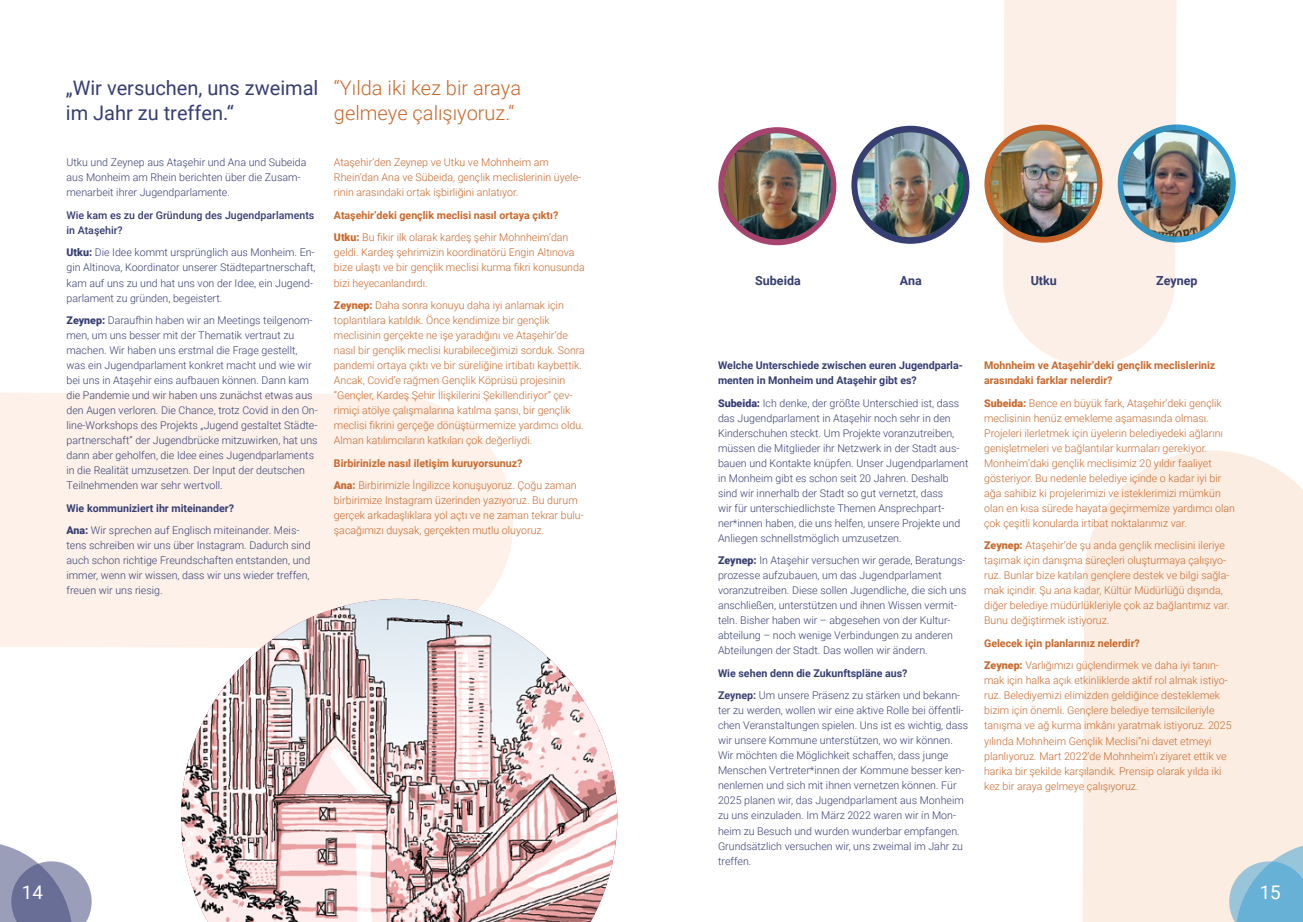
<style>
.page{position:relative;width:1303px;height:922px;background:#fff}
.page>*{position:absolute;margin:0;border:0;box-sizing:border-box;transform-origin:0 0}
.t1{font:20px/25px "Roboto";color:#363e72}
.t2{font:300 20px/25px "Roboto";color:#c7682b}
.t3{font:18.75px "Roboto";color:#fff}
.t4{font:700 12.5px "Roboto";color:#363e72}
.t5{font:300 10.62px/15px "Roboto";color:#363e72}
.t6{font:300 10.62px/15px "Roboto";color:#c7682b}
.t7{font:700 10.62px/22.5px "Roboto";color:#c7682b}
.t8{font:700 10.62px/15px "Roboto";color:#363e72}
.t9{font:500 10.62px/15px "Roboto";color:#363e72}
.s1{font-weight:900}
.s2{font-weight:700}
.s3{font-weight:300}
</style>
<div class="page">
<div style="left:851px;top:126px;width:118px;height:118px;background:#363e72;border-radius:50%"></div>
<div style="left:718px;top:127px;width:118px;height:118px;background:#a6436e;border-radius:50%"></div>
<div style="left:1117px;top:124px;width:118px;height:118px;background:#379dd3;border-radius:50%"></div>
<svg style="left:1003px;top:0;width:174px;height:365px;background:#f9ede5"></svg>
<div style="left:0;top:392px;width:514px;height:256px;background:#fdf1e9"></div>
<div style="left:1082px;top:450px;width:221px;height:471px;background:#fcede2"></div>
<img style="left:989px;top:131px;width:108px;height:105px">
<img style="left:1123px;top:130px;width:106px;height:106px">
<img style="left:857px;top:132px;width:106px;height:105px">
<img style="left:181px;top:598px;width:436px;height:323px">
<img style="left:723px;top:133px;width:108px;height:106px">
<svg style="left:0;top:844px;width:92px;height:77px"></svg>
<svg style="left:1229px;top:841px;width:74px;height:80px;background:#9bc5da"></svg>
<h1 class="t1" style="left:66px;top:75px;width:254px">„Wir versuchen, uns zweimal im Jahr zu treffen.“</h1>
<p class="t5" style="left:67px;top:155px;width:241px">Utku und Zeynep aus Ataşehir und Ana und Subeida aus Monheim am Rhein berichten über die Zusam&shy;menarbeit ihrer Jugendparlamente.</p>
<p class="t9" style="left:67px;top:207px;width:249px">Wie kam es zu der Gründung des Jugendparlaments in Ataşehir?</p>
<p class="t5" style="left:67px;top:245px;width:250px"><span class="s1">Utku:</span> Die Idee kommt ursprünglich aus Monheim. En&shy;gin Altinova, Koordinator unserer Städtepartnerschaft, kam auf uns zu und hat uns von der Idee, ein Jugend&shy;parlament zu gründen, begeistert.</p>
<p class="t5" style="left:67px;top:312px;width:253px"><span class="s1">Zeynep:</span> Daraufhin haben wir an Meetings teilgenom&shy;men, um uns besser mit der Thematik vertraut zu machen. Wir haben uns erstmal die Frage gestellt, was ein Jugendparlament konkret macht und wie wir bei uns in Ataşehir eins aufbauen können. Dann kam die Pandemie und wir haben uns zunächst etwas aus den Augen verloren. Die Chance, trotz Covid in den On&shy;line-Workshops des Projekts „Jugend gestaltet Städte&shy;partnerschaft“ der Jugendbrücke mitzuwirken, hat uns dann aber geholfen, die Idee eines Jugendparlaments in die Realität umzusetzen. Der Input der deutschen Teilnehmenden war sehr wertvoll.</p>
<p class="t5" style="left:67px;top:496px;width:234px;line-height:22.5px"><span class="s2">Wie kommuniziert ihr miteinander?<br></span><span class="s1">Ana:</span> Wir sprechen auf Englisch miteinander. Meis-</p>
<p class="t5" style="left:67px;top:537px;width:246px;text-align:justify">tens schreiben wir uns über Instagram. Dadurch sind auch schon richtige Freundschaften entstanden, und immer, wenn wir wissen, dass wir uns wieder treffen, freuen wir uns riesig.</p>
<h1 class="t2" style="left:334px;top:75px;width:189px">“Yılda iki kez bir araya gelmeye çalışıyoruz.“</h1>
<p class="t6" style="left:334px;top:155px;width:249px">Ataşehir‘den Zeynep ve Utku ve Mohnheim am<br>Rhein‘dan Ana ve Sübeida, gençlik meclislerinin üyele&shy;rinin arasındaki ortak işbirliğini anlatıyor.</p>
<p class="t7" style="left:334px;top:203px;width:236px">Ataşehir’deki gençlik meclisi nasıl ortaya çıktı?<br><span class="s1">Utku:</span> <span class="s3">Bu fikir ilk olarak kardeş şehir Mohnheim’dan</span></p>
<p class="t6" style="left:334px;top:245px;width:252px">geldi. Kardeş şehrimizin koordinatörü Engin Altınova bize ulaştı ve bir gençlik meclisi kurma fikri konusunda bizi heyecanlandırdı.</p>
<p class="t6" style="left:334px;top:297px;width:252px"><span class="s1">Zeynep:</span> Daha sonra konuyu daha iyi anlamak için toplantılara katıldık. Önce kendimize bir gençlik meclisinin gerçekte ne işe yaradığını ve Ataşehir’de nasıl bir gençlik meclisi kurabileceğimizi sorduk. Sonra pandemi ortaya çıktı ve bir süreliğine irtibatı kaybettik.<br>Ancak, Covid’e rağmen Gençlik Köprüsü projesinin “Gençler, Kardeş Şehir İlişkilerini Şekillendiriyor” çev&shy;rimiçi atölye çalışmalarına katılma şansı, bir gençlik meclisi fikrini gerçeğe dönüştürmemize yardımcı oldu.<br>Alman katılımcıların katkıları çok değerliydi.</p>
<p class="t6" style="left:334px;top:451px;width:244px;line-height:22.5px"><span class="s2">Birbirinizle nasıl iletişim kuruyorsunuz?<br></span><span class="s1">Ana:</span> Birbirimizle İngilizce konuşuyoruz. Çoğu zaman</p>
<p class="t6" style="left:334px;top:492px;width:251px">birbirimize Instagram üzerinden yazıyoruz. Bu durum gerçek arkadaşlıklara yol açtı ve ne zaman tekrar bulu&shy;şacağımızı duysak, gerçekten mutlu oluyoruz.</p>
<p class="t4" style="left:755px;top:271px;width:47px">Subeida</p>
<p class="t4" style="left:900px;top:271px;width:23px">Ana</p>
<p class="t4" style="left:1030px;top:271px;width:28px">Utku</p>
<p class="t4" style="left:1156px;top:271px;width:43px">Zeynep</p>
<p class="t8" style="left:718px;top:357px;width:246px">Welche Unterschiede zwischen euren Jugendparla&shy;menten in Monheim und Ataşehir gibt es?</p>
<p class="t5" style="left:718px;top:395px;width:252px"><span class="s1">Subeida:</span> Ich denke, der größte Unterschied ist, dass das Jugendparlament in Ataşehir noch sehr in den Kinderschuhen steckt. Um Projekte voranzutreiben, müssen die Mitglieder ihr Netzwerk in der Stadt aus&shy;bauen und Kontakte knüpfen. Unser Jugendparlament in Monheim gibt es schon seit 20 Jahren. Deshalb sind wir innerhalb der Stadt so gut vernetzt, dass<br>wir für unterschiedlichste Themen Ansprechpart&shy;ner*innen haben, die uns helfen, unsere Projekte und Anliegen schnellstmöglich umzusetzen.</p>
<p class="t5" style="left:718px;top:552px;width:250px"><span class="s1">Zeynep:</span> In Ataşehir versuchen wir gerade, Beratungs&shy;prozesse aufzubauen, um das Jugendparlament voranzutreiben. Diese sollen Jugendliche, die sich uns anschließen, unterstützen und ihnen Wissen vermit&shy;teln. Bisher haben wir – abgesehen von der Kultur&shy;abteilung – noch wenige Verbindungen zu anderen Abteilungen der Stadt. Das wollen wir ändern.</p>
<p class="t8" style="left:718px;top:661px;width:244px;line-height:22.5px">Wie sehen denn die Zukunftspläne aus?<br>Zeynep: <span class="s3">Um unsere Präsenz zu stärken und bekann-</span></p>
<p class="t5" style="left:718px;top:702px;width:252px">ter zu werden, wollen wir eine aktive Rolle bei öffentli&shy;chen Veranstaltungen spielen. Uns ist es wichtig, dass wir unsere Kommune unterstützen, wo wir können.<br>Wir möchten die Möglichkeit schaffen, dass junge Menschen Vertreter*innen der Kommune besser ken&shy;nenlernen und sich mit ihnen vernetzen können. Für 2025 planen wir, das Jugendparlament aus Monheim zu uns einzuladen. Im März 2022 waren wir in Mon&shy;heim zu Besuch und wurden wunderbar empfangen.<br>Grundsätzlich versuchen wir, uns zweimal im Jahr zu treffen.</p>
<p class="t7" style="left:984px;top:357px;width:233px;line-height:15px">Mohnheim ve Ataşehir’deki gençlik meclisleriniz arasındaki farklar nelerdir?</p>
<p class="t6" style="left:984px;top:395px;width:252px"><span class="s1">Subeida:</span> Bence en büyük fark, Ataşehir’deki gençlik meclisinin henüz emekleme aşamasında olması.<br>Projeleri ilerletmek için üyelerin belediyedeki ağlarını genişletmeleri ve bağlantılar kurmaları gerekiyor.<br>Monheim’daki gençlik meclisimiz 20 yıldır faaliyet gösteriyor. Bu nedenle belediye içinde o kadar iyi bir ağa sahibiz ki projelerimizi ve isteklerimizi mümkün olan en kısa sürede hayata geçirmemize yardımcı olan çok çeşitli konularda irtibat noktalarımız var.</p>
<p class="t6" style="left:984px;top:537px;width:247px"><span class="s1">Zeynep:</span> Ataşehir’de şu anda gençlik meclisini ileriye taşımak için danışma süreçleri oluşturmaya çalışıyo&shy;ruz. Bunlar bize katılan gençlere destek ve bilgi sağla&shy;mak içindir. Şu ana kadar, Kültür Müdürlüğü dışında, diğer belediye müdürlükleriyle çok az bağlantımız var.<br>Bunu değiştirmek istiyoruz.</p>
<p class="t6" style="left:984px;top:631px;width:236px;line-height:22.5px"><span class="s2">Gelecek için planlarınız nelerdir?<br></span><span class="s1">Zeynep:</span> Varlığımızı güçlendirmek ve daha iyi tanın-</p>
<p class="t6" style="left:984px;top:672px;width:249px">mak için halka açık etkinliklerde aktif rol almak istiyo&shy;ruz. Belediyemizi elimizden geldiğince desteklemek bizim için önemli. Gençlere belediye temsilcileriyle tanışma ve ağ kurma imkânı yaratmak istiyoruz. 2025 yılında Mohnheim Gençlik Meclisi”ni davet etmeyi planlıyoruz. Mart 2022’de Mohnheim’ı ziyaret ettik ve harika bir şekilde karşılandık. Prensip olarak yılda iki kez bir araya gelmeye çalışıyoruz.</p>
<h2 class="t3" style="left:22px;top:879px;width:23px">14</h2>
<h2 class="t3" style="left:1259px;top:879px;width:23px">15</h2>
</div>
